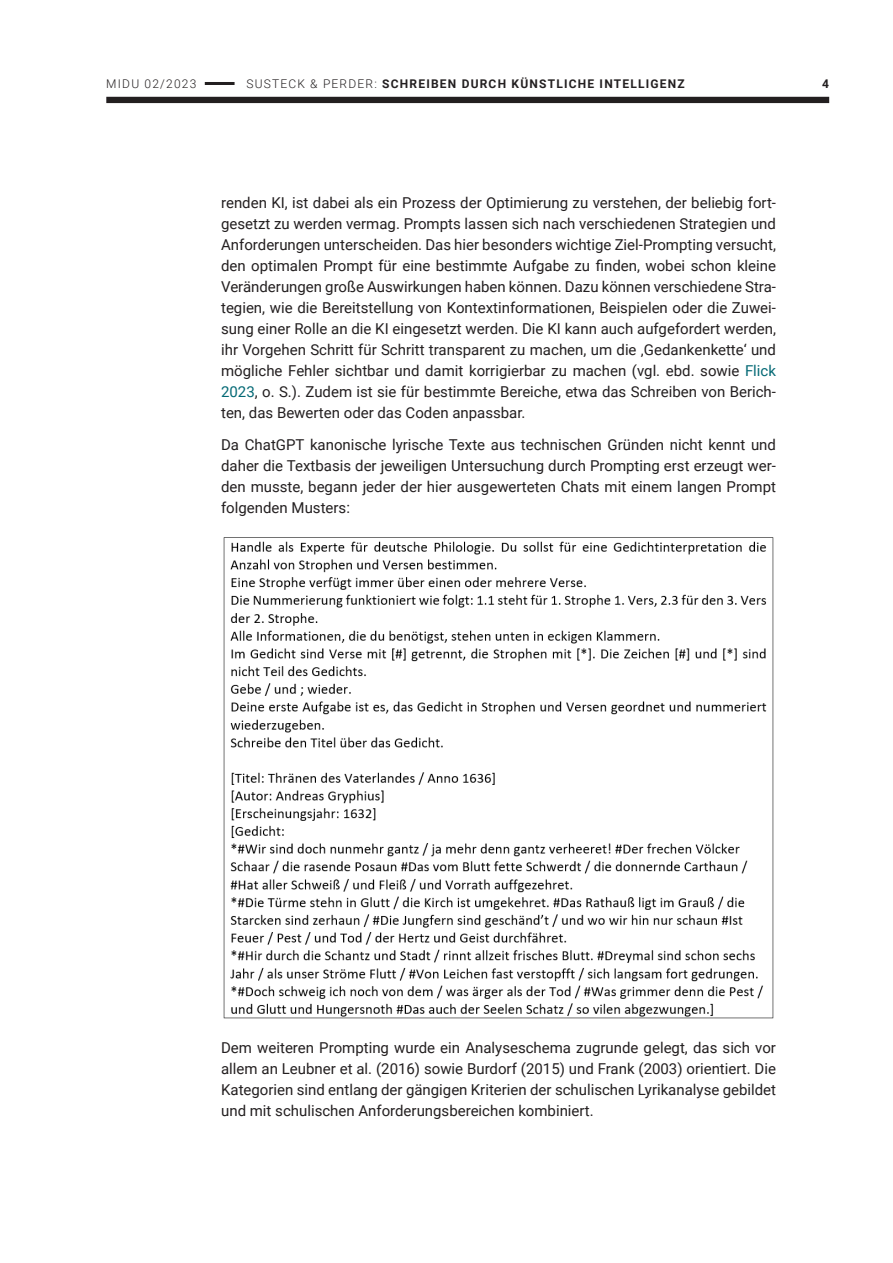
<style>
.page{position:relative;width:893px;height:1263px;background:#fff}
.page>*{position:absolute;margin:0;border:0;box-sizing:border-box;transform-origin:0 0}
.Fließtext_block{font:15px/21px "Roboto";color:#231f20;text-align:justify}
.t1{font:700 12px "Roboto";letter-spacing:.1em;color:#231f20}
.t2{font:300 12px "Roboto";letter-spacing:.1em;color:#231f20}
.s1{font-weight:300}
.s2{color:#046975}
</style>
<div class="page">
<hr style="left:205px;top:82px;width:30px;height:3px;background:#231f20">
<div style="left:106px;top:97px;width:723px;height:6px;background:#231f20"></div>
<img style="left:223px;top:537px;width:551px;height:482px">
<p class="t2" style="left:106px;top:75px;width:92px">MIDU 02/2023</p>
<p class="t1" style="left:246px;top:75px;width:440px"><span class="s1">SUSTECK &amp; PERDER:</span> SCHREIBEN DURCH KÜNSTLICHE INTELLIGENZ</p>
<p class="t1" style="left:822px;top:75px;width:8px">4</p>
<p class="Fließtext_block" style="left:221px;top:192px;width:556px">renden KI, ist dabei als ein Prozess der Optimierung zu verstehen, der beliebig fort&shy;gesetzt zu werden vermag. Prompts lassen sich nach verschiedenen Strategien und Anforderungen unterscheiden. Das hier besonders wichtige Ziel-Prompting versucht, den optimalen Prompt für eine bestimmte Aufgabe zu finden, wobei schon kleine Veränderungen große Auswirkungen haben können. Dazu können verschiedene Stra&shy;tegien, wie die Bereitstellung von Kontextinformationen, Beispielen oder die Zuwei&shy;sung einer Rolle an die KI eingesetzt werden. Die KI kann auch aufgefordert werden, ihr Vorgehen Schritt für Schritt transparent zu machen, um die ‚Gedankenkette‘ und mögliche Fehler sichtbar und damit korrigierbar zu machen (vgl. ebd. sowie <span class="s2">Flick 2023</span>, o. S.). Zudem ist sie für bestimmte Bereiche, etwa das Schreiben von Berich&shy;ten, das Bewerten oder das Coden anpassbar.</p>
<p class="Fließtext_block" style="left:221px;top:433px;width:556px">Da ChatGPT kanonische lyrische Texte aus technischen Gründen nicht kennt und daher die Textbasis der jeweiligen Untersuchung durch Prompting erst erzeugt wer&shy;den musste, begann jeder der hier ausgewerteten Chats mit einem langen Prompt folgenden Musters:</p>
<p class="Fließtext_block" style="left:221px;top:1037px;width:556px">Dem weiteren Prompting wurde ein Analyseschema zugrunde gelegt, das sich vor allem an Leubner et al. (2016) sowie Burdorf (2015) und Frank (2003) orientiert. Die Kategorien sind entlang der gängigen Kriterien der schulischen Lyrikanalyse gebildet und mit schulischen Anforderungsbereichen kombiniert.</p>
</div>
